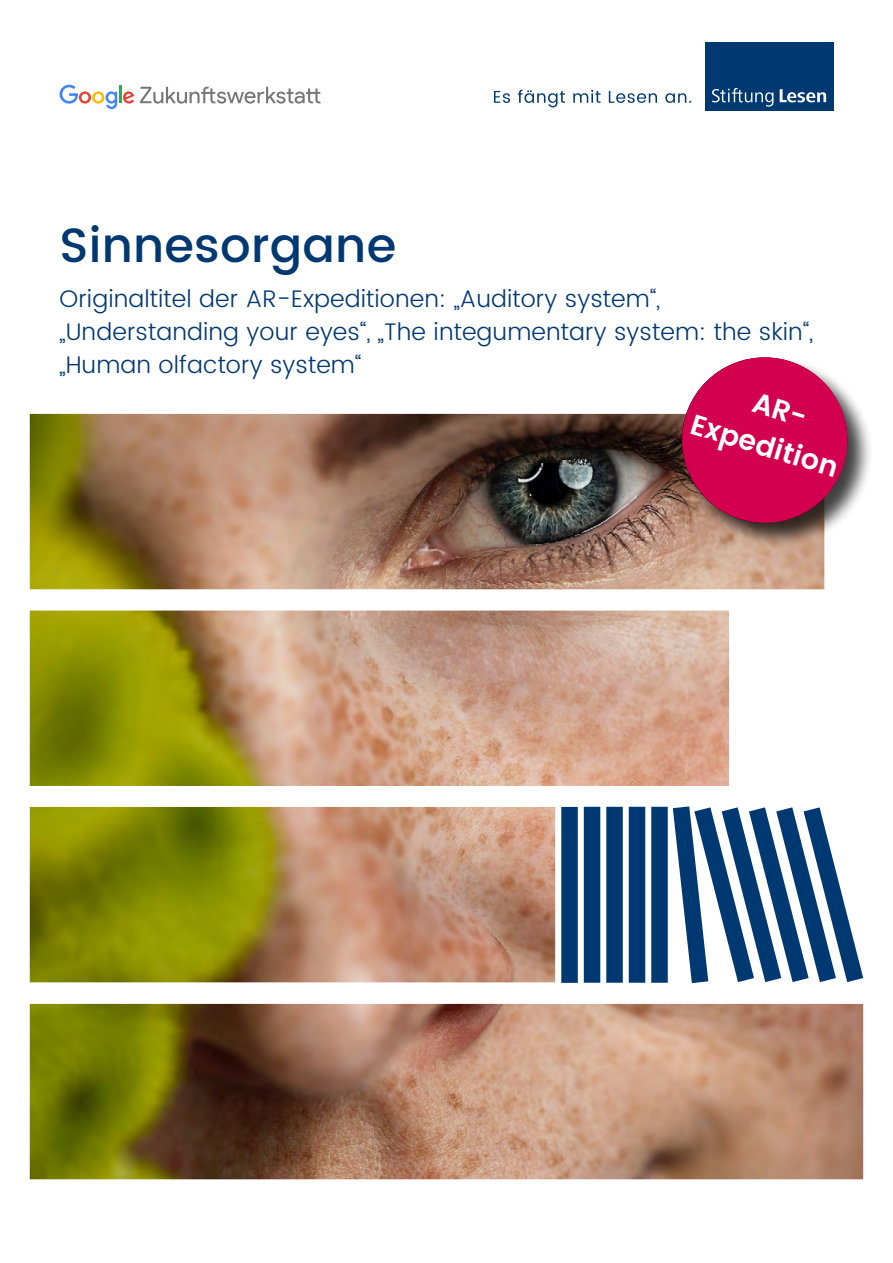
<style>
.page{position:relative;width:893px;height:1263px;background:#fff}
.page>*{position:absolute;margin:0;border:0;box-sizing:border-box;transform-origin:0 0}
.t1{font:500 48px "Poppins DE";letter-spacing:.005em;color:#003871}
.t2{font:600 28.5px/39px "Poppins DE";color:#fff;text-align:center}
.t3{font:300 24px/33px "Poppins DE";letter-spacing:.005em;color:#003871}
</style>
<div class="page">
<img style="left:30px;top:414px;width:833px;height:765px">
<svg style="left:494px;top:90px;width:197px;height:17px"></svg>
<div style="left:705px;top:43px;width:128px;height:68px;background:#003871"></div>
<svg style="left:712px;top:88px;width:114px;height:19px"></svg>
<svg style="left:60px;top:85px;width:57px;height:24px"></svg>
<hr style="left:119px;top:85px;width:3px;height:18px;background:#34a853">
<svg style="left:123px;top:91px;width:11px;height:13px"></svg>
<svg style="left:140px;top:87px;width:181px;height:17px"></svg>
<div style="left:561px;top:807px;width:17px;height:176px;background:#003871"></div>
<div style="left:680px;top:356px;width:194px;height:193px;background:#000;opacity:.75"></div>
<svg style="left:672px;top:356px;width:185px;height:177px"></svg>
<h1 class="t1" style="left:60px;top:210px;width:338px">Sinnesorgane</h1>
<p class="t3" style="left:60px;top:283px;width:755px">Originaltitel der AR-Expeditionen: „Auditory system“, „Understanding your eyes“, „The integumentary system: the skin“, „Human olfactory system“</p>
<p class="t2" style="left:708px;top:368px;width:154px;rotate:17deg">AR-<br>Expedition</p>
</div>
